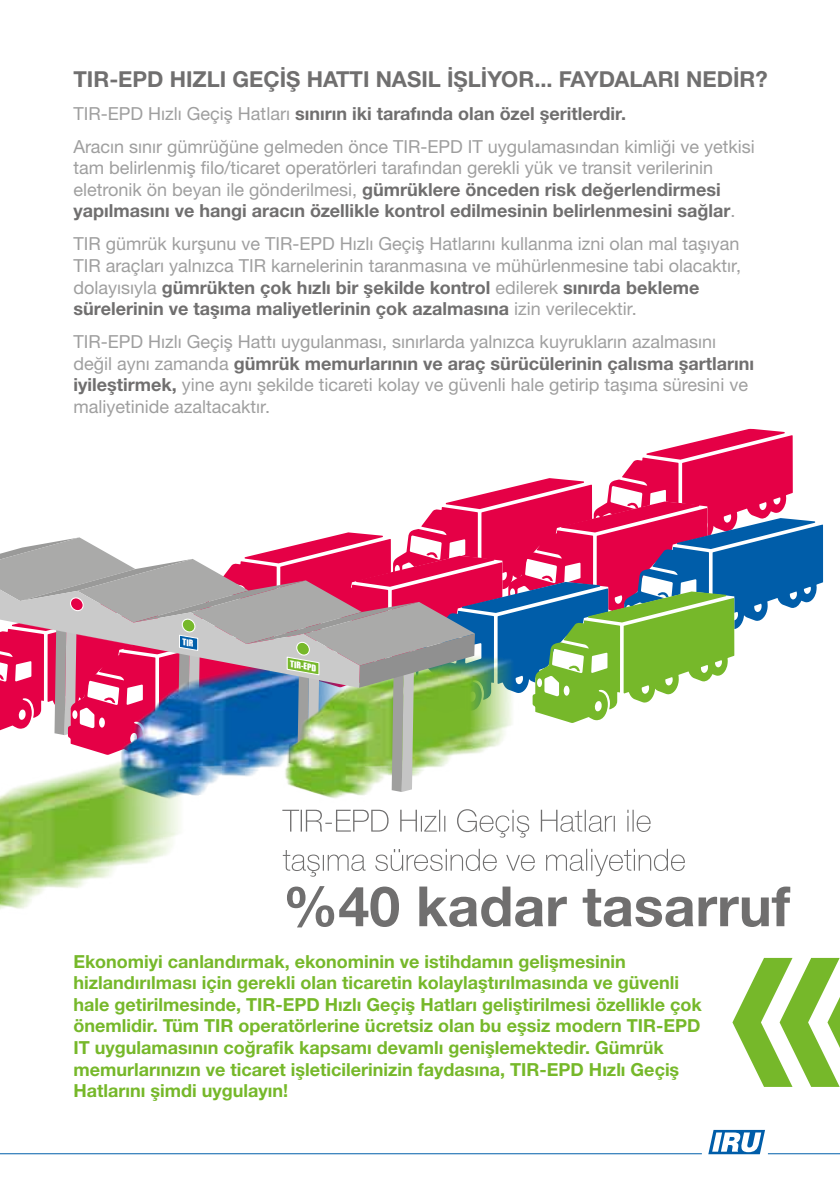
<style>
.page{position:relative;width:840px;height:1191px;background:#fff}
.page>*{position:absolute;margin:0;border:0;box-sizing:border-box;transform-origin:0 0}
.t1{font:700 22px "Helvetica Neue LTW1 G";color:#706f6f}
.t2{font:18px/21.6px "Helvetica Neue LTW1 G";color:#9f9f9f}
.t3{font:700 18px/21.6px "Helvetica Neue LTW1 G";color:#76b82a}
.t4{font:italic 8.4px "Impact";color:#fff}
.s1{font-weight:700;color:#706f6f}
</style>
<div class="page">
<hr style="left:767px;top:1153px;width:72px;height:1px;background:#005faa">
<hr style="left:0;top:1153px;width:701px;height:1px;background:#005faa">
<svg style="left:708px;top:1129px;width:56px;height:25px"></svg>
<img style="left:0;top:792px;width:187px;height:117px">
<svg style="left:732px;top:958px;width:107px;height:129px"></svg>
<svg style="left:287px;top:886px;width:502px;height:41px"></svg>
<svg style="left:282px;top:848px;width:402px;height:28px"></svg>
<svg style="left:282px;top:809px;width:368px;height:28px"></svg>
<svg style="left:0;top:429px;width:822px;height:363px"></svg>
<p class="t1" style="left:73px;top:65px;width:695px">TIR-EPD HIZLI GEÇİŞ HATTI NASIL İŞLİYOR... FAYDALARI NEDİR?</p>
<p class="t2" style="left:73px;top:96px;width:682px;line-height:33px">TIR-EPD Hızlı Geçiş Hatları <span class="s1">sınırın iki tarafında olan özel şeritlerdir.<br></span>Aracın sınır gümrüğüne gelmeden önce TIR-EPD IT uygulamasından kimliği ve yetkisi</p>
<p class="t2" style="left:73px;top:157px;width:663px">tam belirlenmiş filo/ticaret operatörleri tarafından gerekli yük ve transit verilerinin eletronik ön beyan ile gönderilmesi, <span class="s1">gümrüklere önceden risk değerlendirmesi yapılmasını ve hangi aracın özellikle kontrol edilmesinin belirlenmesini sağlar</span>.</p>
<p class="t2" style="left:73px;top:233px;width:669px">TIR gümrük kurşunu ve TIR-EPD Hızlı Geçiş Hatlarını kullanma izni olan mal taşıyan TIR araçları yalnızca TIR karnelerinin taranmasına ve mühürlenmesine tabi olacaktır, dolayısıyla <span class="s1">gümrükten çok hızlı bir şekilde kontrol</span> edilerek <span class="s1">sınırda bekleme sürelerinin ve taşıma maliyetlerinin çok azalmasına</span> izin verilecektir.</p>
<p class="t2" style="left:73px;top:331px;width:681px">TIR-EPD Hızlı Geçiş Hattı uygulanması, sınırlarda yalnızca kuyrukların azalmasını değil aynı zamanda <span class="s1">gümrük memurlarının ve araç sürücülerinin çalısma şartlarını iyileştirmek,</span> yine aynı şekilde ticareti kolay ve güvenli hale getirip taşıma süresini ve maliyetinide azaltacaktır.</p>
<p class="t4" style="left:291px;top:657px;width:28px;rotate:9deg">TIR-EPD</p>
<p class="t3" style="left:73px;top:950px;width:629px">Ekonomiyi canlandırmak, ekonominin ve istihdamın gelişmesinin hizlandırılması için gerekli olan ticaretin kolaylaştırılmasında ve güvenli hale getirilmesinde, TIR-EPD Hızlı Geçiş Hatları geliştirilmesi özellikle çok önemlidir. Tüm TIR operatörlerine ücretsiz olan bu eşsiz modern TIR-EPD IT uygulamasının coğrafik kapsamı devamlı genişlemektedir. Gümrük memurlarınızın ve ticaret işleticilerinizin faydasına, TIR-EPD Hızlı Geçiş Hatlarını şimdi uygulayın!</p>
</div>
